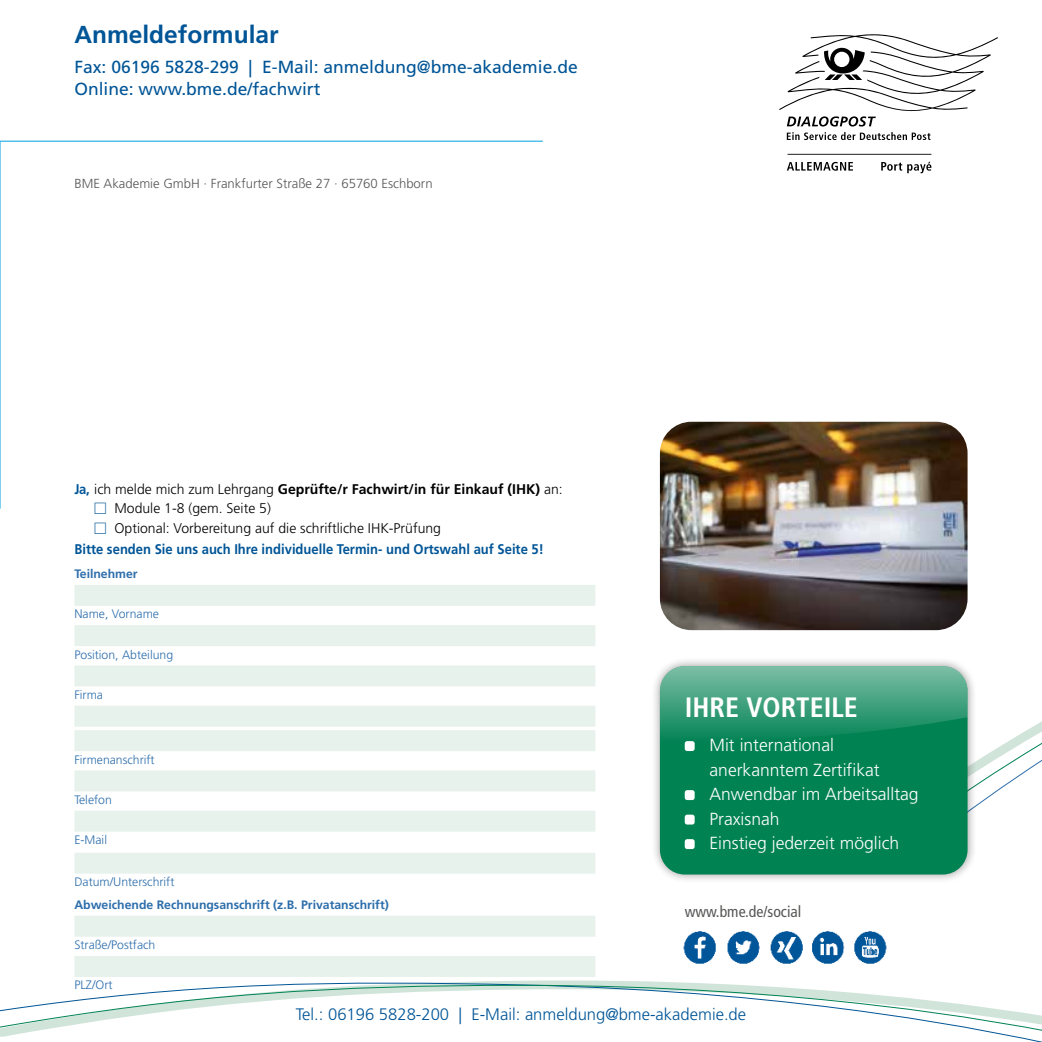
<style>
.page{position:relative;width:1042px;height:1042px;background:#fff}
.page>*{position:absolute;margin:0;border:0;box-sizing:border-box;transform-origin:0 0}
.t1{font:700 condensed 28px "Frutiger LT Std";color:#fff}
.t2{font:700 24.5px "Frutiger LT Std";color:#005597}
.t3{font:300 17.5px/24.5px "Frutiger LT Std";color:#fff}
.t4{font:17.5px/22.8px "Frutiger LT Std";color:#005597}
.t5{font:300 16.62px "Frutiger LT Std";color:#005597}
.t6{font:condensed 15.75px "Frutiger LT Std";color:#575756}
.t7{font:700 14px/20.7px "Frutiger LT Std";color:#005597;scale:.93 1}
.t8{font:700 14px "Frutiger LT Std";color:#000}
.t9{font:300 14px "Frutiger LT Std";color:#000}
.t10{font:300 13.12px "Frutiger LT Std";color:#575756}
.t11{font:300 12.25px "Frutiger LT Std";color:#2d6eab}
.t12{font:700 12.25px "Frutiger LT Std";color:#2d6eab}
.s1{color:#005597}
.s2{font-weight:300}
.s3{font-family:"Universal Std Newswith Comm Pi";font-weight:400;color:#005597}
.s4{font-family:"Universal Std Newswith Comm Pi";font-weight:400}
.s5{font-weight:300;color:#000}
</style>
<div class="page">
<svg style="left:0;top:980px;width:1042px;height:62px"></svg>
<svg style="left:0;top:984px;width:1042px;height:47px"></svg>
<div style="left:650px;top:656px;width:327px;height:228px;background:#000;opacity:.4"></div>
<div style="left:660px;top:666px;width:307px;height:208px;background:#008253;border-radius:25px"></div>
<img style="left:660px;top:421px;width:382px;height:394px">
<div style="left:685px;top:741px;width:9px;height:10px;background:#fff;border-radius:2px"></div>
<div style="left:685px;top:790px;width:9px;height:10px;background:#fff;border-radius:2px"></div>
<div style="left:685px;top:814px;width:9px;height:10px;background:#fff;border-radius:2px"></div>
<div style="left:685px;top:839px;width:9px;height:10px;background:#fff;border-radius:2px"></div>
<div style="left:74px;top:585px;width:521px;height:21px;background:#e8f2ed"></div>
<div style="left:74px;top:625px;width:521px;height:21px;background:#e8f2ed"></div>
<div style="left:74px;top:665px;width:521px;height:21px;background:#e8f2ed"></div>
<div style="left:74px;top:705px;width:521px;height:21px;background:#e8f2ed"></div>
<div style="left:74px;top:730px;width:521px;height:21px;background:#e8f2ed"></div>
<div style="left:74px;top:770px;width:521px;height:21px;background:#e8f2ed"></div>
<div style="left:74px;top:810px;width:521px;height:21px;background:#e8f2ed"></div>
<div style="left:74px;top:852px;width:521px;height:21px;background:#e8f2ed"></div>
<div style="left:74px;top:915px;width:521px;height:21px;background:#e8f2ed"></div>
<div style="left:74px;top:956px;width:521px;height:21px;background:#e8f2ed"></div>
<svg style="left:779px;top:34px;width:219px;height:139px"></svg>
<img style="left:683px;top:931px;width:203px;height:33px">
<hr style="left:0;top:141px;width:1px;height:367px;background:#009fe3">
<hr style="left:0;top:141px;width:543px;height:1px;background:#009fe3">
<h2 class="t2" style="left:74px;top:20px;width:206px">Anmeldeformular</h2>
<p class="t4" style="left:74px;top:55px;width:505px">Fax: 06196 5828-299 | E-Mail: anmeldung@bme-akademie.de<br>Online: www.bme.de/fachwirt</p>
<p class="t10" style="left:74px;top:176px;width:360px">BME Akademie GmbH · Frankfurter Straße 27 · 65760 Eschborn</p>
<p class="t8" style="left:74px;top:481px;width:490px"><span class="s1">Ja,</span> <span class="s2">ich melde mich zum Lehrgang</span> Geprüfte/r Fachwirt/in für Einkauf (IHK) <span class="s2">an:</span></p>
<p class="t9" style="left:94px;top:500px;width:178px"><span class="s3">□</span> Module 1-8 (gem. Seite 5)</p>
<p class="t7" style="left:74px;top:518px;width:506px;text-indent:20px"><span class="s4">□</span> <span class="s5">Optional: Vorbereitung auf die schriftliche IHK-Prüfung<br></span>Bitte senden Sie uns auch Ihre individuelle Termin- und Ortswahl auf Seite 5!</p>
<p class="t12" style="left:74px;top:566px;width:65px">Teilnehmer</p>
<p class="t11" style="left:74px;top:607px;width:86px">Name, Vorname</p>
<p class="t11" style="left:74px;top:647px;width:100px">Position, Abteilung</p>
<p class="t11" style="left:74px;top:688px;width:30px">Firma</p>
<p class="t11" style="left:74px;top:752px;width:82px">Firmenanschrift</p>
<p class="t11" style="left:74px;top:793px;width:39px">Telefon</p>
<p class="t11" style="left:74px;top:833px;width:34px">E-Mail</p>
<p class="t11" style="left:74px;top:875px;width:102px">Datum/Unterschrift</p>
<p class="t12" style="left:74px;top:897px;width:316px">Abweichende Rechnungsanschrift (z.B. Privatanschrift)</p>
<p class="t11" style="left:74px;top:938px;width:82px">Straße/Postfach</p>
<p class="t11" style="left:74px;top:978px;width:40px">PLZ/Ort</p>
<h1 class="t1" style="left:685px;top:690px;width:175px">IHRE VORTEILE</h1>
<p class="t3" style="left:709px;top:733px;width:211px">Mit international anerkanntem Zertifikat<br>Anwendbar im Arbeitsalltag<br>Praxisnah<br>Einstieg jederzeit möglich</p>
<p class="t6" style="left:685px;top:902px;width:118px">www.bme.de/social</p>
<p class="t5" style="left:296px;top:1004px;width:452px">Tel.: 06196 5828-200 | E-Mail: anmeldung@bme-akademie.de</p>
</div>
